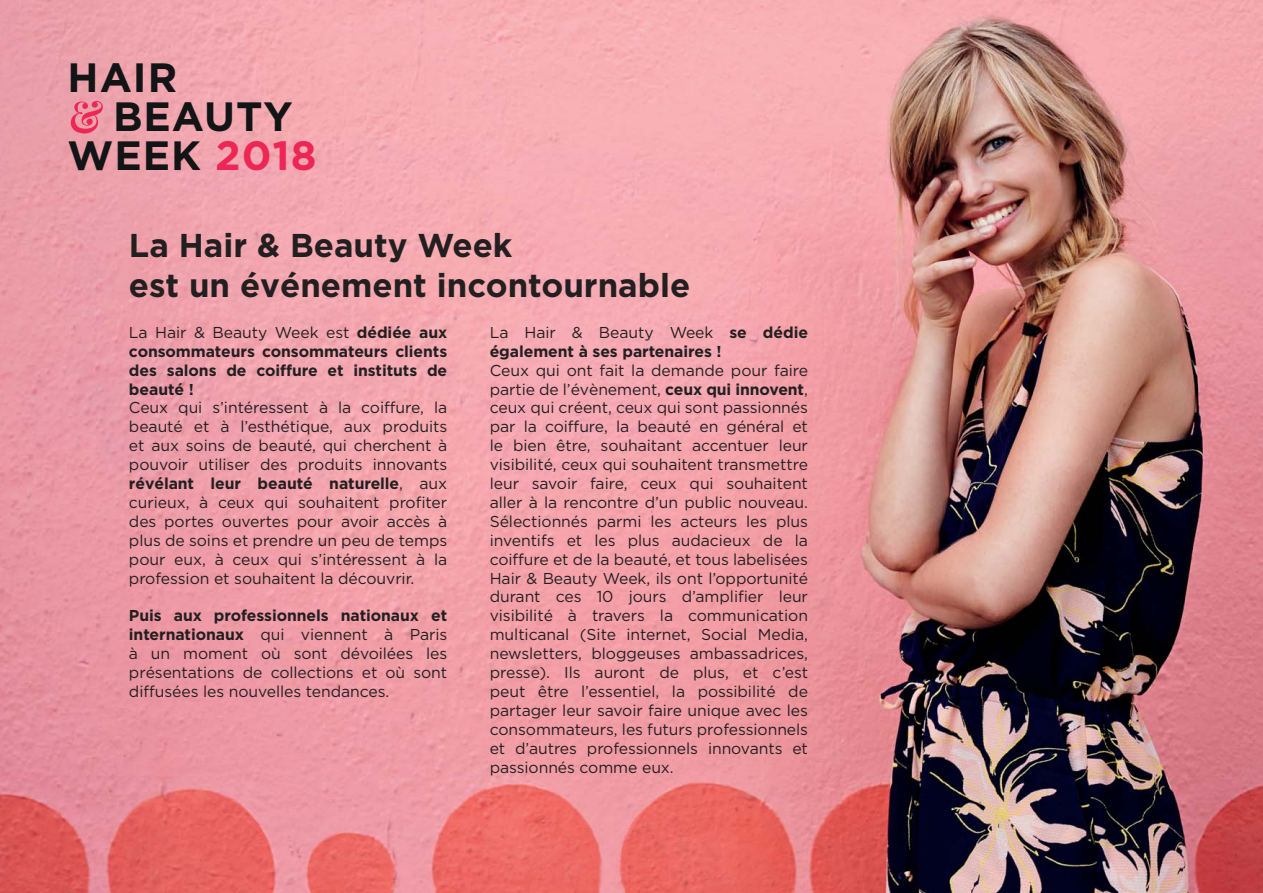
<style>
.page{position:relative;width:1263px;height:893px;background:#fff}
.page>*{position:absolute;margin:0;border:0;box-sizing:border-box;transform-origin:0 0}
.t1{font:700 40.95px "Gotham";letter-spacing:.025em;color:#121416}
.t2{font:700 33px/39.6px "Gotham";color:#231f20}
.t3{font:15.75px/18.9px "Gotham";letter-spacing:-.005em;color:#231f20;text-align:justify}
.t4{font:700 15.75px/18.9px "Gotham";letter-spacing:-.005em;color:#231f20;text-align:justify}
.s1{color:#ee2655}
.s2{font-weight:400}
.s3{font-weight:700}
</style>
<div class="page">
<img style="left:0;top:0;width:1263px;height:893px">
<svg style="left:71px;top:101px;width:32px;height:33px"></svg>
<h1 class="t1" style="left:68px;top:62px;width:111px">HAIR</h1>
<h1 class="t1" style="left:113px;top:101px;width:181px">BEAUTY</h1>
<h1 class="t1" style="left:68px;top:141px;width:250px">WEEK <span class="s1">2018</span></h1>
<h2 class="t2" style="left:129px;top:228px;width:563px">La Hair &amp; Beauty Week<br>est un événement incontournable</h2>
<p class="t4" style="left:129px;top:324px;width:320px"><span class="s2">La Hair &amp; Beauty Week est</span> dédiée aux consommateurs consommateurs clients des salons de coiffure et instituts de beauté !</p>
<p class="t3" style="left:129px;top:400px;width:320px">Ceux qui s’intéressent à la coiffure, la beauté et à l’esthétique, aux produits et aux soins de beauté, qui cherchent à pouvoir utiliser des produits innovants <span class="s3">révélant leur beauté naturelle</span>, aux curieux, à ceux qui souhaitent profiter des portes ouvertes pour avoir accès à plus de soins et prendre un peu de temps pour eux, à ceux qui s’intéressent à la profession et souhaitent la découvrir.</p>
<p class="t3" style="left:129px;top:607px;width:320px"><span class="s3">Puis aux professionnels nationaux et internationaux</span> qui viennent à Paris à un moment où sont dévoilées les présentations de collections et où sont diffusées les nouvelles tendances.</p>
<p class="t4" style="left:490px;top:324px;width:320px"><span class="s2">La Hair &amp; Beauty Week</span> se dédie également à ses partenaires !</p>
<p class="t3" style="left:490px;top:362px;width:320px">Ceux qui ont fait la demande pour faire partie de l’évènement, <span class="s3">ceux qui innovent</span>, ceux qui créent, ceux qui sont passionnés par la coiffure, la beauté en général et le bien être, souhaitant accentuer leur visibilité, ceux qui souhaitent transmettre leur savoir faire, ceux qui souhaitent aller à la rencontre d’un public nouveau.<br>Sélectionnés parmi les acteurs les plus inventifs et les plus audacieux de la coiffure et de la beauté, et tous labelisées Hair &amp; Beauty Week, ils ont l’opportunité durant ces 10 jours d’amplifier leur visibilité à travers la communication multicanal (Site internet, Social Media, newsletters, bloggeuses ambassadrices, presse). Ils auront de plus, et c’est peut être l’essentiel, la possibilité de partager leur savoir faire unique avec les consommateurs, les futurs professionnels et d’autres professionnels innovants et passionnés comme eux.</p>
</div>
